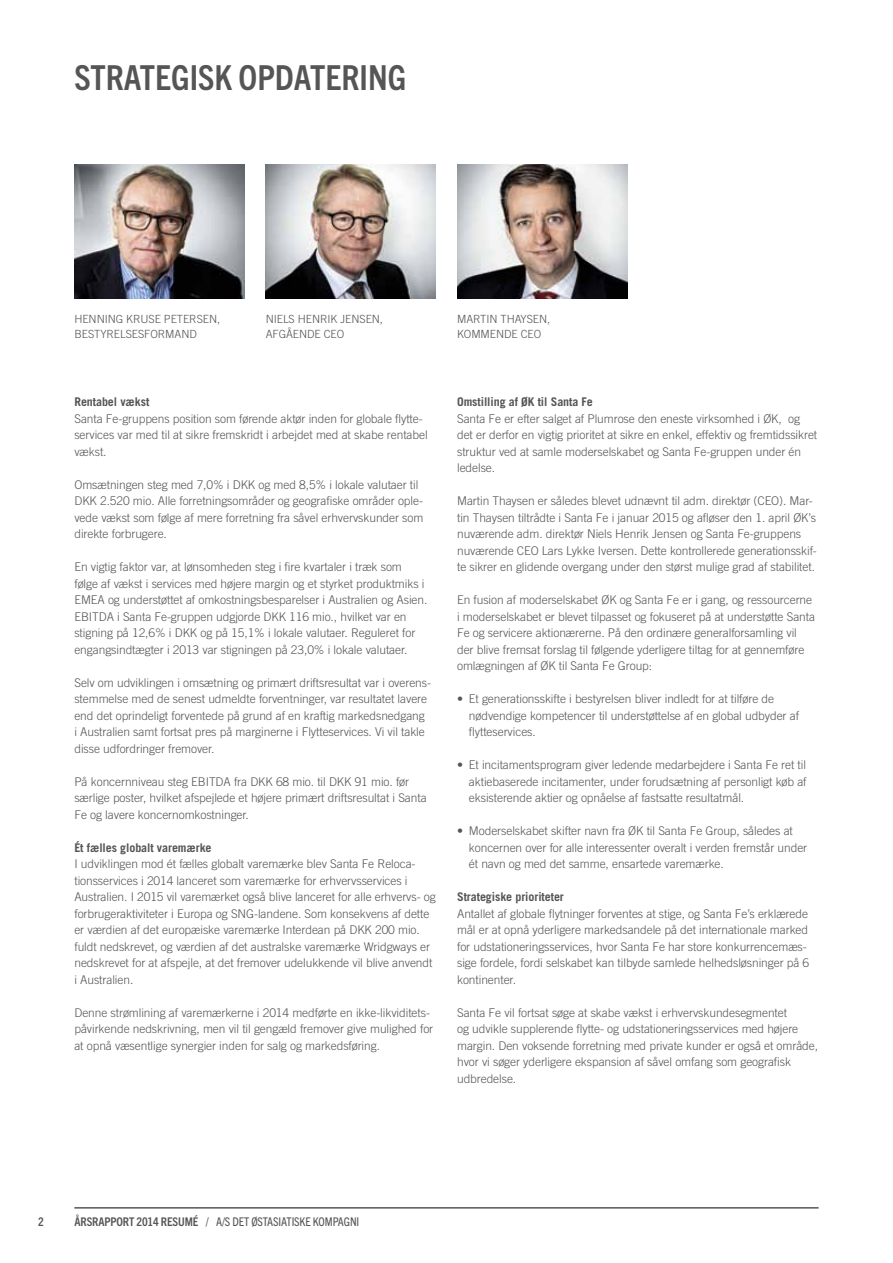
<style>
.page{position:relative;width:893px;height:1263px;background:#fff}
.page>*{position:absolute;margin:0;border:0;box-sizing:border-box;transform-origin:0 0}
.t1{font:700 condensed 34.5px "Trade Gothic Next LT Pro";color:#555}
.t2{font:300 12px/16.5px "Trade Gothic LT Std";letter-spacing:-.005em;color:#555}
.t3{font:700 12px "Trade Gothic LT Std";letter-spacing:-.005em;color:#555}
.t4{font:condensed 12px "Trade Gothic Next LT Pro";letter-spacing:-.005em;color:#555}
.t5{font:700 condensed 12px "Trade Gothic Next LT Pro";color:#555}
.t6{font:300 11.25px/14.2px "Trade Gothic LT Std";letter-spacing:-.005em;color:#555}
.s1{font-weight:700}
</style>
<div class="page">
<hr style="left:74px;top:1207px;width:745px;height:1px;background:#000">
<img style="left:74px;top:164px;width:170px;height:134px">
<img style="left:266px;top:164px;width:170px;height:134px">
<img style="left:457px;top:164px;width:170px;height:134px">
<h1 class="t1" style="left:74px;top:54px;width:17px">STRATE</h1>
<h1 class="t1" style="left:171px;top:54px;width:140px">GISK OPDATER</h1>
<h1 class="t1" style="left:360px;top:54px;width:48px">ING</h1>
<p class="t6" style="left:74px;top:312px;width:147px">Henning Kruse Petersen,<br>Bestyrelsesformand</p>
<p class="t6" style="left:266px;top:312px;width:119px">Niels Henrik Jensen,<br>Afgående CEO</p>
<p class="t6" style="left:457px;top:312px;width:95px">Martin Thaysen, kommende CEO</p>
<p class="t3" style="left:74px;top:394px;width:76px">Rentabel vækst</p>
<p class="t2" style="left:74px;top:410px;width:355px">Santa Fe-gruppens position som førende aktør inden for globale flytte&shy;services var med til at sikre fremskridt i arbejdet med at skabe rentabel vækst.</p>
<p class="t2" style="left:74px;top:476px;width:351px">Omsætningen steg med 7,0% i DKK og med 8,5% i lokale valutaer til DKK 2.520 mio. Alle forretningsområder og geografiske områder ople&shy;vede vækst som følge af mere forretning fra såvel erhvervskunder som direkte forbrugere.</p>
<p class="t2" style="left:74px;top:558px;width:352px">En vigtig faktor var, at lønsomheden steg i fire kvartaler i træk som følge af vækst i services med højere margin og et styrket produktmiks i<br>EMEA</p>
<p class="t2" style="left:108px;top:591px;width:321px">og understøttet af omkostningsbesparelser i Australien og Asien.</p>
<p class="t2" style="left:74px;top:608px;width:22px">EBITDA</p>
<p class="t2" style="left:74px;top:608px;width:342px;text-indent:43px">i Santa Fe-gruppen udgjorde DKK 116 mio., hvilket var en stigning på 12,6% i DKK og på 15,1% i lokale valutaer. Reguleret for engangsindtægter i 2013 var stigningen på 23,0% i lokale valutaer.</p>
<p class="t2" style="left:74px;top:674px;width:358px">Selv om udviklingen i omsætning og primært driftsresultat var i overens&shy;stemmelse med de senest udmeldte forventninger, var resultatet lavere end det oprindeligt forventede på grund af en kraftig markedsnedgang<br>i Australien samt fortsat pres på marginerne i Flytteservices. Vi vil takle disse udfordringer fremover.</p>
<p class="t2" style="left:74px;top:773px;width:139px">På koncernniveau steg EBITDA</p>
<p class="t2" style="left:74px;top:773px;width:354px;text-indent:160px">fra DKK 68 mio. til DKK 91 mio. før særlige poster, hvilket afspejlede et højere primært driftsresultat i Santa<br>Fe og lavere koncernomkostninger.</p>
<p class="t3" style="left:74px;top:840px;width:139px">Ét fælles globalt varemærke</p>
<p class="t2" style="left:74px;top:855px;width:363px">I udviklingen mod ét fælles globalt varemærke blev Santa Fe Reloca&shy;tionsservices i 2014 lanceret som varemærke for erhvervsservices i Australien. I 2015 vil varemærket også blive lanceret for alle erhvervs- og forbrugeraktiviteter i Europa og SNG</p>
<p class="t2" style="left:74px;top:905px;width:359px;text-indent:180px">-landene. Som konsekvens af dette er værdien af det europæiske varemærke I nterdean på DKK 200 mio. fuldt nedskrevet, og værdien af det australske varemærke Wridgways er nedskrevet for at afspejle, at det fremover udelukkende vil blive anvendt i Australien.</p>
<p class="t2" style="left:74px;top:1004px;width:360px">Denne strømlining af varemærkerne i 2014 medførte en ikke-likviditets&shy;påvirkende nedskrivning, men vil til gengæld fremover give mulighed for at opnå væsentlige synergier inden for salg og markedsføring.</p>
<p class="t3" style="left:457px;top:394px;width:137px">Omstilling af ØK til Santa Fe</p>
<p class="t2" style="left:457px;top:410px;width:362px">Santa Fe er efter salget af Plumrose den eneste virksomhed i ØK, og det er derfor en vigtig prioritet at sikre en enkel, effektiv og fremtidssikret struktur ved at samle moderselskabet og Santa Fe-gruppen under én ledelse.</p>
<p class="t2" style="left:457px;top:492px;width:361px">Martin Thaysen er således blevet udnævnt til adm. direktør (CEO). Mar&shy;tin Thaysen tiltrådte i Santa Fe i januar 2015 og afløser den 1. april ØK’s nuværende adm. direktør N iels Henrik Jensen og Santa Fe-gruppens nuværende CEO Lars Lykke Iversen. Dette kontrollerede generationsskif&shy;te sikrer en glidende overgang under den størst mulige grad af stabilitet.</p>
<p class="t2" style="left:457px;top:591px;width:359px">En fusion af moderselskabet ØK og Santa Fe er i gang, og ressourcerne i moderselskabet er blevet tilpasset og fokuseret på at understøtte Santa Fe og servicere aktionærerne. På den ordinære generalforsamling vil der blive fremsat forslag til følgende yderligere tiltag for at gennemføre omlægningen af ØK til Santa Fe Group:</p>
<p class="t2" style="left:469px;top:690px;width:332px;text-indent:-12px">• Et generationsskifte i bestyrelsen bliver indledt for at tilføre de nødvendige kompetencer til understøttelse af en global udbyder af flytteservices.</p>
<p class="t2" style="left:469px;top:756px;width:339px;text-align:justify;text-indent:-12px">• Et incitamentsprogram giver ledende medarbejdere i Santa Fe ret til aktiebaserede incitamenter, under forudsætning af personligt køb af eksisterende aktier og opnåelse af fastsatte resultatmål.</p>
<p class="t2" style="left:469px;top:822px;width:340px;text-indent:-12px">• Moderselskabet skifter navn fra ØK til Santa Fe Group, således at koncernen over for alle interessenter overalt i verden fremstår under ét navn og med det samme, ensartede varemærke.</p>
<p class="t3" style="left:457px;top:889px;width:108px">Strategiske prioriteter</p>
<p class="t2" style="left:457px;top:905px;width:354px">Antallet af globale flytninger forventes at stige, og Santa Fe’s erklærede mål er at opnå yderligere markedsandele på det internationale marked for udstationeringsservices, hvor Santa Fe har store konkurrencemæs&shy;sige fordele, fordi selskabet kan tilbyde samlede helhedsløsninger på 6 kontinenter.</p>
<p class="t2" style="left:457px;top:1004px;width:362px">Santa Fe vil fortsat søge at skabe vækst i erhvervskundesegmentet<br>og udvikle supplerende flytte- og udstationeringsservices med højere margin. Den voksende forretning med private kunder er også et område, hvor vi søger yderligere ekspansion af såvel omfang som geografisk udbredelse.</p>
<p class="t5" style="left:38px;top:1213px;width:7px">2</p>
<p class="t4" style="left:74px;top:1213px;width:286px"><span class="s1">ÅRSRAPPORT 2014 RESUMÉ</span> / A/S DET ØSTASIATISKE KOMPAGNI</p>
</div>
